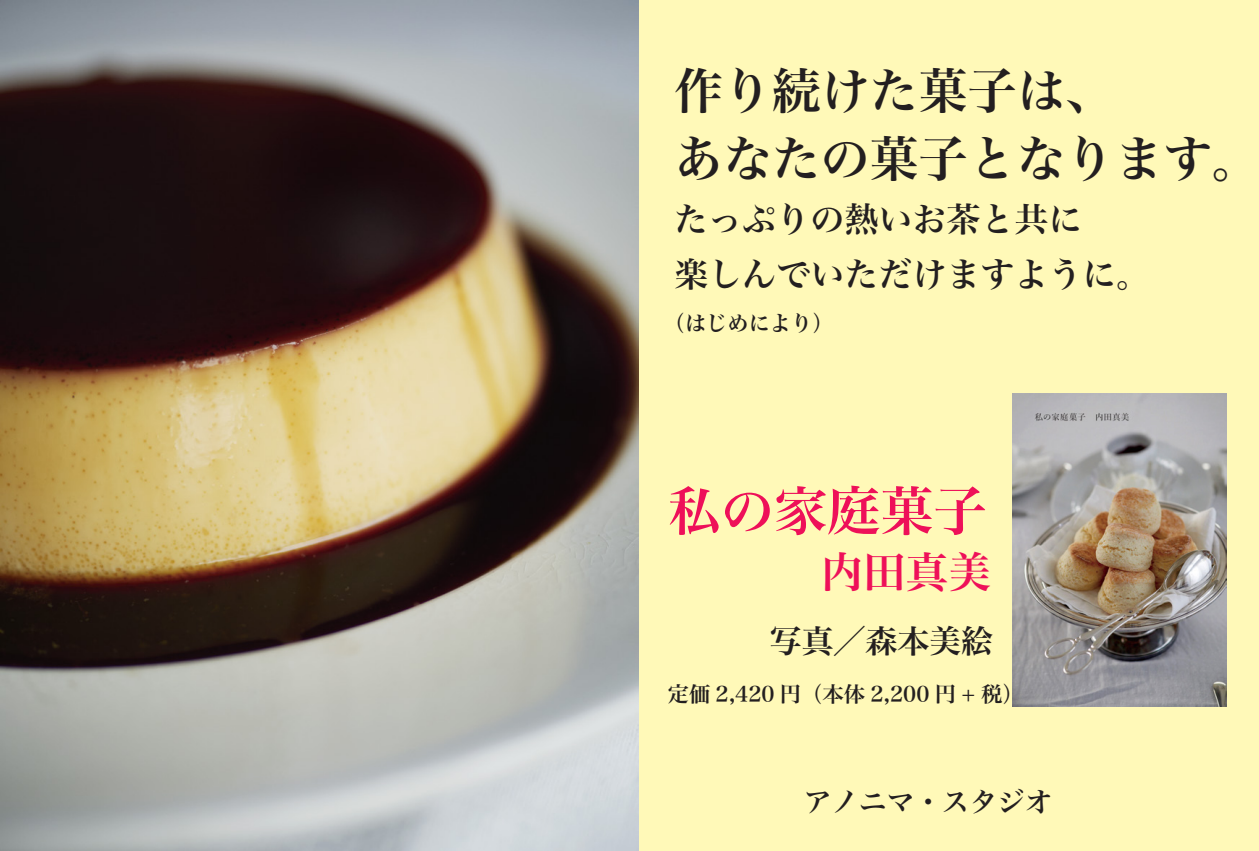
<style>
.page{position:relative;width:1259px;height:851px;background:#fff}
.page>*{position:absolute;margin:0;border:0;box-sizing:border-box;transform-origin:0 0}
.t1{font:53.1px "Hira Min Pro N W6";color:#ee1059}
.t2{font:48.9px/68.1px "Hira Min Pro N W6";color:#231f20}
.t3{font:42.6px "Hira Min Pro N W6";color:#ee1059}
.t4{font:33.9px/55.2px "Hira Min Pro N W6";color:#231f20}
.t5{font:31.8px "Hira Min Pro N W6";color:#231f20}
.t6{font:27.6px "Hira Min Pro N W6";color:#231f20}
.t7{font:21.3px "Hira Min Pro N W6";color:#231f20}
</style>
<div class="page">
<div style="left:638px;top:0;width:621px;height:850px;background:#fff9b8"></div>
<img style="left:1012px;top:394px;width:214px;height:312px">
<img style="left:0;top:0;width:638px;height:850px">
<h2 class="t2" style="left:674px;top:53px;width:588px">作り続けた菓子は、<br>あなたの菓子となります。</h2>
<h3 class="t4" style="left:674px;top:189px;width:478px">たっぷりの熱いお茶と共に<br>楽しんでいただけますように。</h3>
<p class="t7" style="left:663px;top:304px;width:172px">（はじめにより(</p>
<h1 class="t1" style="left:668px;top:464px;width:320px">私の家庭菓子</h1>
<h3 class="t3" style="left:821px;top:534px;width:172px">内田真美</h3>
<h3 class="t5" style="left:770px;top:612px;width:225px">写真／森本美絵</h3>
<p class="t7" style="left:668px;top:674px;width:357px">定価 2,420 円（本体 2,200 円 + 税(</p>
<p class="t6" style="left:804px;top:776px;width:250px">アノニマ・スタジオ</p>
</div>
